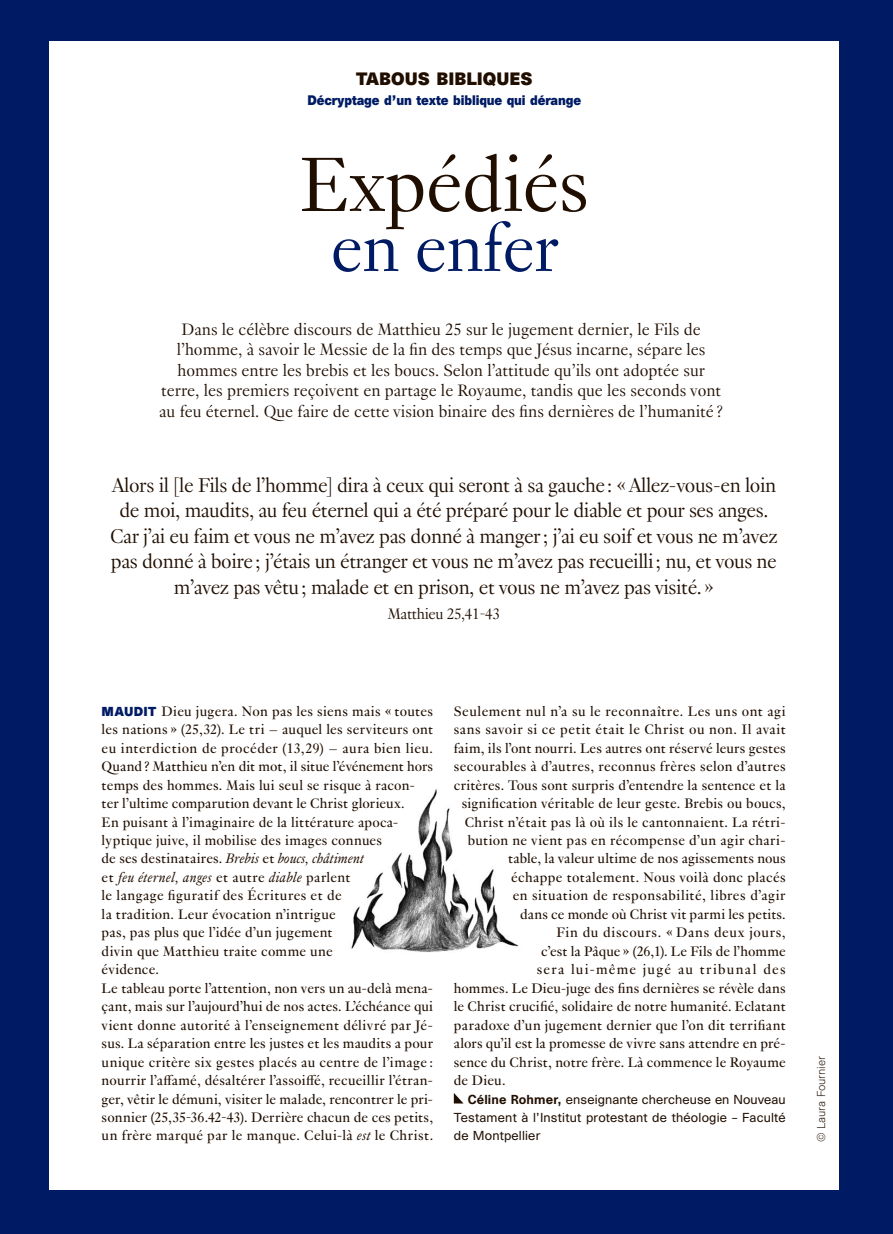
<style>
.page{position:relative;width:893px;height:1234px;background:#fff}
.page>*{position:absolute;margin:0;border:0;box-sizing:border-box;transform-origin:0 0}
.t1{font:300 84px "Genath";letter-spacing:-.015em;color:#200e00}
.t2{font:300 73.5px "Genath";letter-spacing:-.015em;color:#001b64}
.t3{font:300 21.75px/25.5px "Genath";letter-spacing:-.02em;color:#200e00;text-align:center}
.t4{font:300 18px/20.4px "Genath";color:#200e00;text-align:center}
.t5{font:300 16.5px "Genath";letter-spacing:-.02em;color:#200e00}
.t6{font:700 16.5px "Unica SB";color:#200e00}
.t7{font:15px/18.5px "Genath";letter-spacing:.02em;color:#200e00}
.t8{font:15px "Genath";color:#200e00}
.t9{font:15px "Genath";letter-spacing:.045em;color:#200e00}
.t10{font:15px "Genath";letter-spacing:.085em;color:#200e00}
.t11{font:700 12.75px "Unica SB";letter-spacing:-.01em;color:#001b64;scale:.93 1}
.t12{font:12px/18.5px "Unica SB";letter-spacing:.015em;color:#200e00;text-align:justify}
.t13{font:300 10.5px "Unica SB";color:#200e00}
.s1{font-family:"Unica SB";font-weight:700;font-size:12px;color:#001b64}
.s2{font-style:italic}
.s3{font-weight:500}
</style>
<div class="page">
<div style="left:0;top:0;width:893px;height:1233px;background:#001b64"></div>
<div style="left:49px;top:41px;width:789px;height:1148px;background:#fff"></div>
<svg style="left:454px;top:1093px;width:9px;height:10px"></svg>
<img style="left:351px;top:789px;width:167px;height:163px">
<p class="t6" style="left:356px;top:69px;width:178px">TABOUS BIBLIQUES</p>
<p class="t11" style="left:307px;top:92px;width:296px">Décryptage d’un texte biblique qui dérange</p>
<h1 class="t1" style="left:299px;top:125px;width:291px">Expédiés</h1>
<h2 class="t2" style="left:330px;top:196px;width:231px">en enfer</h2>
<p class="t4" style="left:159px;top:317px;width:565px">Dans le célèbre discours de Matthieu 25 sur le jugement dernier, le Fils de l’homme, à savoir le Messie de la fin des temps que Jésus incarne, sépare les hommes entre les brebis et les boucs. Selon l’attitude qu’ils ont adoptée sur terre, les premiers reçoivent en partage le Royaume, tandis que les seconds vont au feu éternel. Que faire de cette vision binaire des fins dernières de l’humanité ?</p>
<p class="t3" style="left:110px;top:470px;width:669px">Alors il [le Fils de l’homme] dira à ceux qui seront à sa gauche : « Allez-vous-en loin de moi, maudits, au feu éternel qui a été préparé pour le diable et pour ses anges.<br>Car j’ai eu faim et vous ne m’avez pas donné à manger ; j’ai eu soif et vous ne m’avez pas donné à boire ; j’étais un étranger et vous ne m’avez pas recueilli ; nu, et vous ne m’avez pas vêtu ; malade et en prison, et vous ne m’avez pas visité. »</p>
<p class="t5" style="left:388px;top:602px;width:114px">Matthieu 25,41-43</p>
<p class="t7" style="left:102px;top:700px;width:333px"><span class="s1">MAUDIT</span> Dieu jugera. Non pas les siens mais « toutes les nations » (25,32). Le tri – auquel les serviteurs ont eu interdiction de procéder (13,29) – aura bien lieu.<br>Quand ? Matthieu n’en dit mot, il situe l’événement hors temps des hommes. Mais lui seul se risque à racon&shy;ter l’ultime comparution devant le Christ glorieux.<br>En puisant à l’imaginaire de la littérature apoca&shy;lyptique juive, il mobilise des images connues<br>de ses destinataires. <span class="s2">Brebis</span> et <span class="s2">boucs, châtiment<br></span>et <span class="s2">feu éternel, anges</span> et autre <span class="s2">diable</span> parlent<br>le langage figuratif des Écritures et de<br>la tradition. Leur évocation n’intrigue<br>pas, pas plus que l’idée d’un jugement<br>divin que Matthieu traite comme une<br>évidence.<br>Le tableau porte l’attention, non vers un au-delà mena&shy;çant, mais sur l’aujourd’hui de nos actes. L’échéance qui vient donne autorité à l’enseignement délivré par Jé&shy;sus. La séparation entre les justes et les maudits a pour unique critère six gestes placés au centre de l’image : nourrir l’affamé, désaltérer l’assoiffé, recueillir l’étran&shy;ger, vêtir le démuni, visiter le malade, rencontrer le pri&shy;sonnier (25,35-36.42-43). Derrière chacun de ces petits, un frère marqué par le manque. Celui-là <span class="s2">est</span> le Christ.</p>
<p class="t7" style="left:454px;top:700px;width:333px">Seulement nul n’a su le reconnaître. Les uns ont agi</p>
<p class="t7" style="left:454px;top:719px;width:333px">sans savoir si ce petit était le Christ ou non. Il avait</p>
<p class="t7" style="left:454px;top:737px;width:333px">faim, ils l’ont nourri. Les autres ont réservé leurs gestes</p>
<p class="t7" style="left:454px;top:756px;width:333px">secourables à d’autres, reconnus frères selon d’autres</p>
<p class="t7" style="left:454px;top:774px;width:333px">critères. Tous sont surpris d’entendre la sentence et la</p>
<p class="t7" style="left:462px;top:792px;width:325px">signification véritable de leur geste. Brebis ou boucs,</p>
<p class="t7" style="left:465px;top:811px;width:322px">Christ n’était pas là où ils le cantonnaient. La rétri-</p>
<p class="t7" style="left:468px;top:829px;width:319px">bution ne vient pas en récompense d’un agir chari-</p>
<p class="t7" style="left:508px;top:848px;width:279px">table, la valeur ultime de nos agissements nous</p>
<p class="t7" style="left:511px;top:866px;width:276px">échappe totalement. Nous voilà donc placés</p>
<p class="t7" style="left:513px;top:885px;width:274px">en situation de responsabilité, libres d’agir</p>
<p class="t7" style="left:520px;top:903px;width:267px">dans ce monde où Christ vit parmi les petits.</p>
<p class="t9" style="left:556px;top:921px;width:231px">Fin du discours. « Dans deux jours,</p>
<p class="t8" style="left:541px;top:940px;width:246px">c’est la Pâque » (26,1). Le Fils de l’homme</p>
<p class="t10" style="left:537px;top:958px;width:250px">sera lui-même jugé au tribunal des</p>
<p class="t7" style="left:454px;top:977px;width:333px">hommes. Le Dieu-juge des fins dernières se révèle dans</p>
<p class="t7" style="left:454px;top:995px;width:333px">le Christ crucifié, solidaire de notre humanité. Eclatant</p>
<p class="t7" style="left:454px;top:1014px;width:333px">paradoxe d’un jugement dernier que l’on dit terrifiant</p>
<p class="t7" style="left:454px;top:1032px;width:333px">alors qu’il est la promesse de vivre sans attendre en pré-</p>
<p class="t7" style="left:454px;top:1051px;width:333px">sence du Christ, notre frère. Là commence le Royaume</p>
<p class="t7" style="left:454px;top:1069px;width:53px">de Dieu.</p>
<p class="t12" style="left:454px;top:1089px;width:333px;text-indent:14px"><span class="s3">Céline Rohmer,</span> enseignante chercheuse en Nouveau Testament à l’Institut protestant de théologie – Faculté de Montpellier</p>
<p class="t13" style="left:815px;top:1141px;width:87px;rotate:-90deg">© Laura Fournier</p>
</div>
